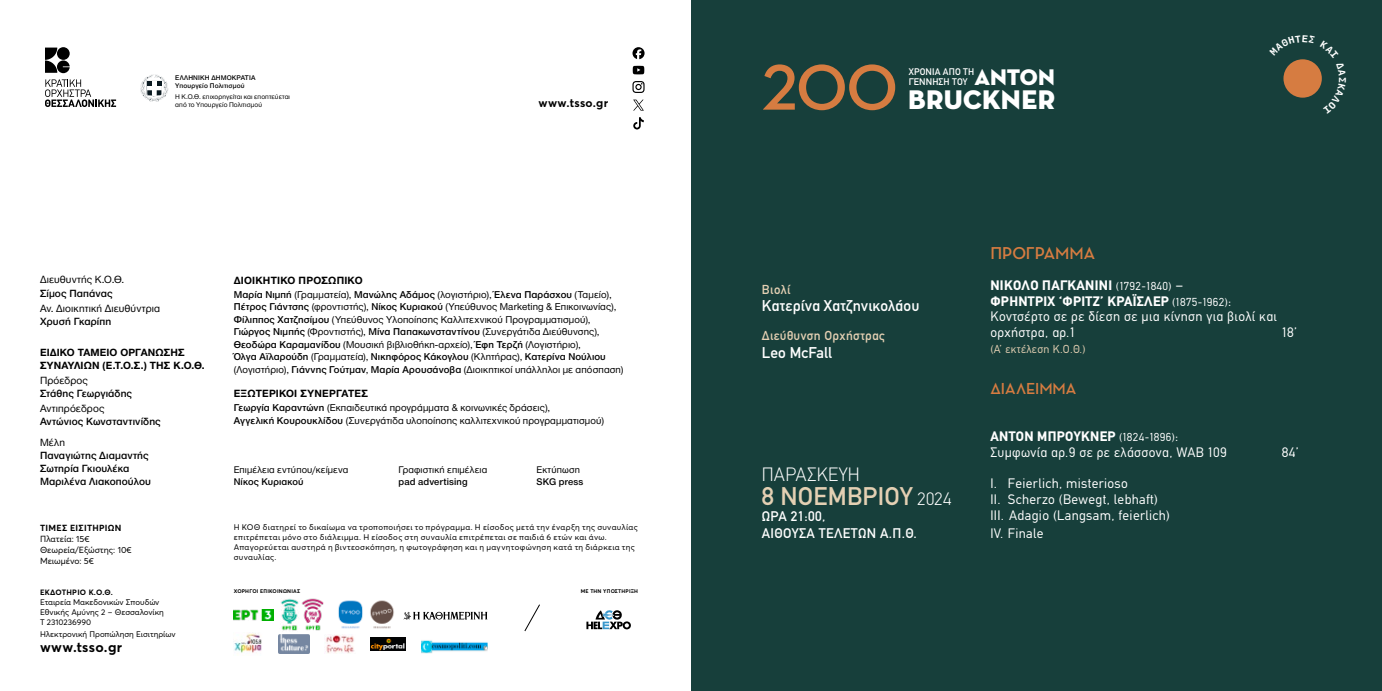
<style>
.page{position:relative;width:1382px;height:691px;background:#fff}
.page>*{position:absolute;margin:0;border:0;box-sizing:border-box;transform-origin:0 0}
.t1{font:700 65.62px "Neutraface Display";color:#d67c41}
.t2{font:27.38px "Neutraface Display Titling";letter-spacing:.015em;color:#fff}
.t3{font:25.12px "CF Din";letter-spacing:.01em;color:#e4d0b3}
.t4{font:23px "Neutraface Display Titling";letter-spacing:-.005em;color:#fff}
.t5{font:300 19px "CF Din";letter-spacing:.01em;color:#fff}
.t6{font:700 17.5px "Neutraface Display";letter-spacing:-.005em;color:#d67c41}
.t7{font:700 16.25px "Neutraface Display";color:#d67c41}
.t8{font:15.38px "CF Din";letter-spacing:.005em;color:#fff}
.t9{font:700 14px "Averta";letter-spacing:.025em;color:#000}
.t10{font:13.75px/16.4px "CF Din";letter-spacing:.025em;color:#fff}
.t11{font:13.5px/15.6px "CF Din";letter-spacing:.025em;color:#fff}
.t12{font:12.75px "CF Din";letter-spacing:.025em;color:#e4d0b3}
.t13{font:700 11.88px "Averta";letter-spacing:.025em;color:#000}
.t14{font:11.38px "CF Din";letter-spacing:.025em;color:#e4d0b3}
.t15{font:500 10.88px/13.1px "Helvetica Neue Greek";letter-spacing:.01em;color:#000}
.t16{font:700 10.88px/12.5px "Helvetica Neue Greek";letter-spacing:.015em;color:#000}
.t17{font:10.88px "Helvetica Neue Greek";letter-spacing:.01em;color:#000}
.t18{font:10.38px/12.5px "Helvetica Neue Greek";letter-spacing:.01em;color:#000}
.t19{font:10px "Helvetica Neue Greek";letter-spacing:.015em;color:#000}
.t20{font:500 10px "Helvetica Neue Greek";letter-spacing:.015em;color:#000}
.t21{font:9.5px/9.4px "CF Din";letter-spacing:.01em;color:#fff}
.t22{font:8.75px/11.2px "Averta";letter-spacing:-.005em;color:#000}
.t23{font:700 8.75px "Averta";letter-spacing:.035em;color:#000}
.t24{font:8.12px/9.9px "Averta";letter-spacing:.03em;color:#000}
.t25{font:8.12px/9.9px "Averta";color:#000}
.t26{font:700 7.62px "Averta";letter-spacing:.035em;color:#000}
.t27{font:7px/8.2px "Helvetica Neue Greek";letter-spacing:.01em;color:#000}
.t28{font:500 7px/8.2px "Helvetica Neue Greek";letter-spacing:.02em;color:#000}
.t29{font:700 5.25px "Averta";letter-spacing:.035em;color:#000}
.s1{font-weight:500}
.s2{font-weight:300;font-size:17.62px;color:#fff}
.s3{font-weight:700}
.s4{font-size:11.38px}
</style>
<div class="page">
<div style="left:692px;top:0;width:690px;height:691px;background:#173f3b"></div>
<svg style="left:524px;top:604px;width:16px;height:28px"></svg>
<svg style="left:586px;top:610px;width:45px;height:19px"></svg>
<img style="left:278px;top:635px;width:32px;height:18px">
<img style="left:324px;top:635px;width:31px;height:19px">
<img style="left:370px;top:638px;width:35px;height:12px">
<img style="left:234px;top:633px;width:28px;height:20px">
<img style="left:421px;top:640px;width:66px;height:14px">
<svg style="left:404px;top:612px;width:83px;height:8px"></svg>
<img style="left:338px;top:600px;width:25px;height:29px">
<img style="left:370px;top:600px;width:24px;height:29px">
<img style="left:234px;top:609px;width:39px;height:12px">
<img style="left:281px;top:598px;width:43px;height:33px">
<svg style="left:140px;top:74px;width:28px;height:28px"></svg>
<svg style="left:45px;top:48px;width:12px;height:25px"></svg>
<div style="left:57px;top:47px;width:13px;height:13px;background:#000;border-radius:50%"></div>
<svg style="left:57px;top:60px;width:13px;height:13px"></svg>
<svg style="left:45px;top:79px;width:71px;height:28px"></svg>
<svg style="left:633px;top:100px;width:11px;height:11px"></svg>
<svg style="left:633px;top:66px;width:11px;height:8px"></svg>
<svg style="left:633px;top:117px;width:11px;height:12px"></svg>
<svg style="left:632px;top:81px;width:13px;height:12px"></svg>
<svg style="left:632px;top:47px;width:13px;height:12px"></svg>
<svg style="left:1283px;top:59px;width:39px;height:39px"></svg>
<p class="t28" style="left:175px;top:73px;width:82px">ΕΛΛΗΝΙΚΗ ΔΗΜΟΚΡΑΤΙΑ<br>Υπουργείο Πολιτισμού</p>
<p class="t27" style="left:175px;top:92px;width:116px">Η Κ.Ο.Θ. επιχορηγείται και εποπτεύεται από το Υπουργείο Πολιτισμού</p>
<p class="t13" style="left:539px;top:95px;width:71px">www.tsso.gr</p>
<p class="t17" style="left:40px;top:274px;width:86px">Διευθυντής Κ.Ο.Θ.</p>
<p class="t15" style="left:40px;top:286px;width:74px">Σίμος Παπάνας</p>
<p class="t17" style="left:40px;top:302px;width:122px">Αν. Διοικητική Διευθύντρια</p>
<p class="t15" style="left:40px;top:314px;width:73px">Χρυσή Γκαρίπη</p>
<p class="t16" style="left:40px;top:346px;width:166px">ΕΙΔΙΚΌ ΤΑΜΕΊΟ ΟΡΓΆΝΩΣΗΣ<br>ΣΥΝΑΥΛΙΏΝ (Ε.Τ.Ο.Σ.) ΤΗΣ Κ.Ο.Θ.</p>
<p class="t17" style="left:40px;top:374px;width:49px">Πρόεδρος</p>
<p class="t15" style="left:40px;top:387px;width:94px">Στάθης Γεωργιάδης</p>
<p class="t17" style="left:40px;top:402px;width:66px">Αντιπρόεδρος</p>
<p class="t15" style="left:40px;top:415px;width:122px">Αντώνιος Κωνσταντινίδης</p>
<p class="t17" style="left:40px;top:437px;width:26px">Μέλη</p>
<p class="t15" style="left:40px;top:449px;width:112px">Παναγιώτης Διαμαντής<br>Σωτηρία Γκιουλέκα<br>Μαριλένα Λιακοπούλου</p>
<p class="t23" style="left:40px;top:522px;width:83px">ΤΙΜΈΣ ΕΙΣΙΤΗΡΊΩΝ</p>
<p class="t22" style="left:40px;top:533px;width:93px">Πλατεία: 15€<br>Θεωρεία/Εξώστης: 10€<br>Μειωμένο: 5€</p>
<p class="t26" style="left:40px;top:588px;width:74px">ΕΚΔΟΤΉ ΡΙΟ Κ.Ο.Θ.</p>
<p class="t25" style="left:40px;top:597px;width:125px">Εταιρεία Μακεδονικών Σπουδών<br>Εθνικής Αμύνης 2 - Θεσσαλονίκη<br>T 2310236990</p>
<p class="t25" style="left:40px;top:629px;width:137px">Ηλεκτρονική Προπώληση Εισιτηρίων</p>
<h3 class="t9" style="left:40px;top:638px;width:84px">www.tsso.gr</h3>
<p class="t16" style="left:234px;top:274px;width:130px">ΔΙΟΙΚΗΤΙΚΌ ΠΡΟΣΩΠΙΚΌ</p>
<p class="t18" style="left:234px;top:288px;width:391px"><span class="s1">Μαρία Νιμπή</span> (Γραμματεία), <span class="s1">Μανώλης Αδάμος</span> (λογιστήριο), <span class="s1">Έλενα Παράσχου</span> (Ταμείο), <span class="s1">Πέτρος Γιάντσης</span> (φροντιστής), <span class="s1">Νίκος Κυριακού</span> (Υπεύθυνος Marketing &amp; Επικοινωνίας), <span class="s1">Φίλιππος Χατζησίμου</span> (Υπεύθυνος Υλοποίησης Καλλιτεχνικού Προγραμματισμού), <span class="s1">Γιώργος Νιμπής</span> (Φροντιστής), <span class="s1">Μίνα Παπακωνσταντίνου</span> (Συνεργάτιδα Διεύθυνσης), <span class="s1">Θεοδώρα Καραμανίδου</span> (Μουσική βιβλιοθήκη-αρχείο), <span class="s1">Έφη Τερζή</span> (Λογιστήριο),<br><span class="s1">Όλγα Αϊλαρούδη</span> (Γραμματεία), <span class="s1">Νικηφόρος Κάκογλου</span> (Κλητήρας), <span class="s1">Κατερίνα Νούλιου </span>(Λογιστήριο), <span class="s1">Γιάννης Γούτμαν</span>, <span class="s1">Mαρία Αρουσάνοβα</span> (Διοικητικοί υπάλληλοι με απόσπαση)</p>
<p class="t16" style="left:234px;top:387px;width:136px">ΕΞΩΤΕΡΙΚΟΊ ΣΥΝΕΡΓΆΤΕΣ</p>
<p class="t18" style="left:234px;top:401px;width:372px"><span class="s1">Γεωργία Καραντώνη</span> (Εκπαιδευτικά προγράμματα &amp; κοινωνικές δράσεις),<br><span class="s1">Αγγελική Κουρουκλίδου</span> (Συνεργάτιδα υλοποίησης καλλιτεχνικού προγραμματισμού)</p>
<p class="t19" style="left:234px;top:464px;width:116px">Επιμέλεια εντύπου/κείμενα</p>
<p class="t20" style="left:234px;top:477px;width:71px">Νίκος Κυριακού</p>
<p class="t19" style="left:399px;top:464px;width:90px">Γραφιστική επιμέλεια</p>
<p class="t20" style="left:399px;top:477px;width:70px">pad advertising</p>
<p class="t19" style="left:537px;top:464px;width:45px">Εκτύπωση</p>
<p class="t20" style="left:537px;top:477px;width:48px">SKG press</p>
<p class="t24" style="left:234px;top:522px;width:405px">Η ΚΟΘ διατηρεί το δικαίωμα να τροποποιήσει το πρόγραμμα. Η είσοδος μετά την έναρξη της συναυλίας επιτρέπεται μόνο στο διάλειμμα. Η είσοδος στη συναυλία επιτρέπεται σε παιδιά 6 ετών και άνω.<br>Απαγορεύεται αυστηρά η βιντεοσκόπηση, η φωτογράφηση και η μαγνητοφώνηση κατά τη διάρκεια της συναυλίας.</p>
<p class="t29" style="left:234px;top:588px;width:68px">ΧΟΡΗΓΟΙ ΕΠΙΚΟΙΝΩΝΙΑΣ</p>
<p class="t29" style="left:581px;top:588px;width:59px">ΜΕ ΤΗΝ ΥΠΟΣΤΉ ΡΙΞΗ</p>
<h1 class="t1" style="left:762px;top:42px;width:137px">2O0</h1>
<h3 class="t4" style="left:974px;top:58px;width:82px">ANTON</h3>
<p class="t21" style="left:909px;top:67px;width:67px">ΧΡΌΝΙΑ ΑΠΌ ΤΗ<br>ΓΈΝΝΗΣΗ ΤΟΥ</p>
<h2 class="t2" style="left:908px;top:78px;width:148px">BRUCKNER</h2>
<p class="t12" style="left:762px;top:282px;width:30px">Βιολί</p>
<h3 class="t8" style="left:762px;top:298px;width:159px">Κατερίνα Χατζηνικολάου</h3>
<p class="t12" style="left:762px;top:328px;width:124px">Διεύθυνση Ορχήστρας</p>
<h3 class="t8" style="left:762px;top:344px;width:72px">Leo McFall</h3>
<h3 class="t5" style="left:762px;top:464px;width:99px">ΠΑΡΑΣΚΕΥΉ</h3>
<h3 class="t3" style="left:762px;top:482px;width:191px">8 ΝΟΕΜΒΡΊΟΥ <span class="s2">2024</span></h3>
<h3 class="t10" style="left:762px;top:508px;width:156px">ΏΡΑ 21:00,<br>ΑΊΘΟΥΣΑ ΤΕΛΕΤΏΝ Α.Π.Θ.</h3>
<h3 class="t6" style="left:990px;top:241px;width:106px">ΠΡΟΓΡΑΜΜΑ</h3>
<h3 class="t11" style="left:990px;top:278px;width:288px"><span class="s3">ΝΙΚΟΛΌ ΠΑΓΚΑΝΊΝΙ</span> <span class="s4">(1792-1840)</span> –<br><span class="s3">ΦΡΉΝΤΡΙΧ ‘ΦΡΙΤΖ’ ΚΡΆΙΣΛΕΡ</span> <span class="s4">(1875-1962)</span>:<br>Κοντσέρτο σε ρε δίεση σε μια κίνηση για βιολί και ορχήστρα, αρ.1</h3>
<h3 class="t11" style="left:1282px;top:325px;width:17px">18’</h3>
<p class="t14" style="left:990px;top:342px;width:97px">(Α’ εκτέλεση Κ.Ο.Θ.)</p>
<h3 class="t7" style="left:990px;top:377px;width:88px">ΔΙΆΛΕΙΜΜΑ</h3>
<h3 class="t11" style="left:990px;top:429px;width:238px"><span class="s3">ΆΝΤΟΝ ΜΠΡΟΎΚΝΕΡ</span> <span class="s4">(1824-1896)</span>:<br>Συμφωνία αρ.9 σε ρε ελάσσονα, WAB 109</h3>
<h3 class="t11" style="left:990px;top:476px;width:181px">Ι. Feierlich, misterioso<br>ΙΙ. Scherzo (Bewegt, lebhaft)<br>ΙΙΙ. Adagio (Langsam, feierlich)</h3>
<h3 class="t11" style="left:990px;top:525px;width:55px">IV. Finale</h3>
<h3 class="t11" style="left:1282px;top:445px;width:18px">84’</h3>
</div>
